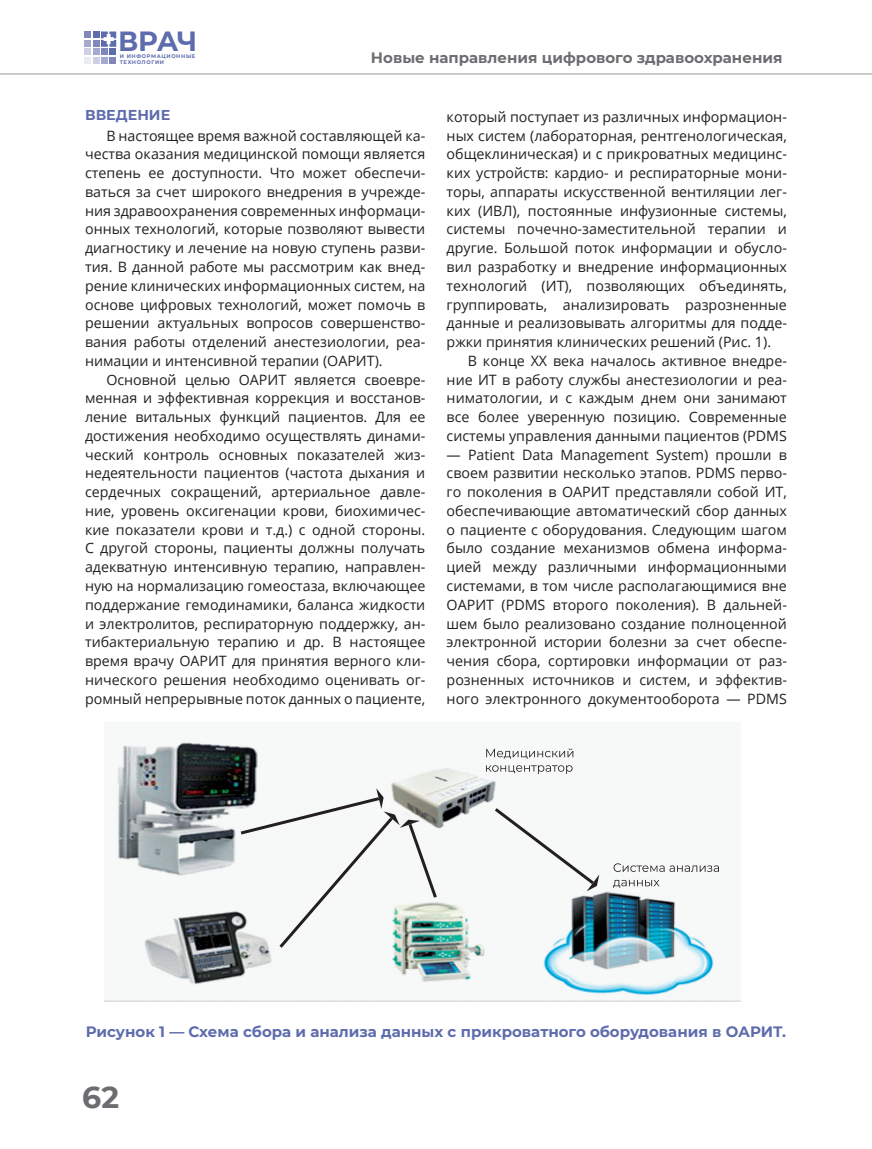
<style>
.page{position:relative;width:872px;height:1149px;background:#fff}
.page>*{position:absolute;margin:0;border:0;box-sizing:border-box;transform-origin:0 0}
.t1{font:700 30px "Montserrat";color:#6c6d70}
.t2{font:700 27.75px "Montserrat";color:#5e6cad}
.Ris_name_1{font:700 15px "Montserrat";color:#5e6cad}
.t3{font:700 15px "Montserrat";color:#6c6d70}
.Tekst_1{font:14.25px/18.8px "Open Sans";color:#231f20;text-align:justify}
.Tekst_TITL_1{font:700 14.25px "Montserrat";color:#5e6cad}
.t4{font:700 5.25px/5.7px "Montserrat";letter-spacing:.125em;color:#5e6cad}
</style>
<div class="page">
<div style="left:84px;top:31px;width:7px;height:7px;background:#8187bc"></div>
<div style="left:93px;top:31px;width:6px;height:7px;background:#5e6cad"></div>
<div style="left:84px;top:48px;width:7px;height:7px;background:#cdcfe5"></div>
<div style="left:101px;top:48px;width:7px;height:7px;background:#8187bc"></div>
<div style="left:93px;top:48px;width:6px;height:7px;background:#a5a8cf"></div>
<div style="left:109px;top:48px;width:7px;height:7px;background:#5e6cad"></div>
<div style="left:84px;top:40px;width:7px;height:7px;background:#a5a8cf"></div>
<div style="left:93px;top:40px;width:6px;height:7px;background:#8187bc"></div>
<svg style="left:101px;top:31px;width:15px;height:16px"></svg>
<svg style="left:0;top:57px;width:872px;height:18px"></svg>
<img style="left:104px;top:742px;width:636px;height:259px">
<svg style="left:486px;top:748px;width:87px;height:10px"></svg>
<svg style="left:486px;top:765px;width:86px;height:8px"></svg>
<svg style="left:613px;top:863px;width:106px;height:8px"></svg>
<svg style="left:613px;top:879px;width:46px;height:8px"></svg>
<svg style="left:491px;top:804px;width:108px;height:87px"></svg>
<svg style="left:241px;top:788px;width:198px;height:159px"></svg>
<h2 class="t2" style="left:118px;top:21px;width:81px">ВРАЧ</h2>
<p class="t4" style="left:120px;top:53px;width:77px">И ИНФОРМАЦИОННЫЕ<br>ТЕХНОЛОГИИ</p>
<p class="t3" style="left:371px;top:47px;width:413px">Новые направления цифрового здравоохранения</p>
<p class="Tekst_TITL_1" style="left:85px;top:105px;width:87px">ВВЕДЕНИЕ</p>
<p class="Tekst_1" style="left:85px;top:126px;width:342px;text-indent:21px">В настоящее время важной составляющей ка&shy;чества оказания медицинской помощи является степень ее доступности. Что может обеспечи&shy;ваться за счет широкого внедрения в учрежде&shy;ния здравоохранения современных информаци&shy;онных технологий, которые позволяют вывести диагностику и лечение на новую ступень разви&shy;тия. В данной работе мы рассмотрим как внед&shy;рение клинических информационных систем, на основе цифровых технологий, может помочь в решении актуальных вопросов совершенство&shy;вания работы отделений анестезиологии, реа&shy;нимации и интенсивной терапии (ОАРИТ).</p>
<p class="Tekst_1" style="left:85px;top:369px;width:342px;text-indent:21px">Основной целью ОАРИТ является своевре&shy;менная и эффективная коррекция и восстанов&shy;ление витальных функций пациентов. Для ее достижения необходимо осуществлять динами&shy;ческий контроль основных показателей жиз&shy;недеятельности пациентов (частота дыхания и сердечных сокращений, артериальное давле&shy;ние, уровень оксигенации крови, биохимичес&shy;кие показатели крови и т.д.) с одной стороны.<br>С другой стороны, пациенты должны получать адекватную интенсивную терапию, направлен&shy;ную на нормализацию гомеостаза, включающее поддержание гемодинамики, баланса жидкости и электролитов, респираторную поддержку, ан&shy;тибактериальную терапию и др. В настоящее время врачу ОАРИТ для принятия верного кли&shy;нического решения необходимо оценивать ог&shy;ромный непрерывные поток данных о пациенте,</p>
<p class="Tekst_1" style="left:446px;top:107px;width:342px">который поступает из различных информацион&shy;ных систем (лабораторная, рентгенологическая, общеклиническая) и с прикроватных медицинс&shy;ких устройств: кардио- и респираторные мони&shy;торы, аппараты искусственной вентиляции лег&shy;ких (ИВЛ), постоянные инфузионные системы, системы почечно-заместительной терапии и другие. Большой поток информации и обусло&shy;вил разработку и внедрение информационных технологий (ИТ), позволяющих объединять, группировать, анализировать разрозненные данные и реализовывать алгоритмы для подде&shy;ржки принятия клинических решений (Рис. 1).</p>
<p class="Tekst_1" style="left:446px;top:351px;width:342px;text-indent:21px">В конце ХХ века началось активное внедре&shy;ние ИТ в работу службы анестезиологии и реа&shy;ниматологии, и с каждым днем они занимают все более уверенную позицию. Современные системы управления данными пациентов (PDMS</p>
<p class="Tekst_1" style="left:446px;top:444px;width:342px">— Patient Data Management System) прошли в своем развитии несколько этапов. PDMS перво&shy;го поколения в ОАРИТ представляли собой ИТ, обеспечивающие автоматический сбор данных о пациенте с оборудования. Следующим шагом было создание механизмов обмена информа&shy;цией между различными информационными системами, в том числе располагающимися вне ОАРИТ (PDMS второго поколения). В дальней&shy;шем было реализовано создание полноценной электронной истории болезни за счет обеспе&shy;чения сбора, сортировки информации от раз&shy;розненных источников и систем, и эффектив&shy;ного электронного документооборота — PDMS</p>
<p class="Ris_name_1" style="left:86px;top:1020px;width:702px">Рисунок 1 — Схема сбора и анализа данных с прикроватного оборудования в ОАРИТ.</p>
<h1 class="t1" style="left:82px;top:1075px;width:38px">62</h1>
</div>
